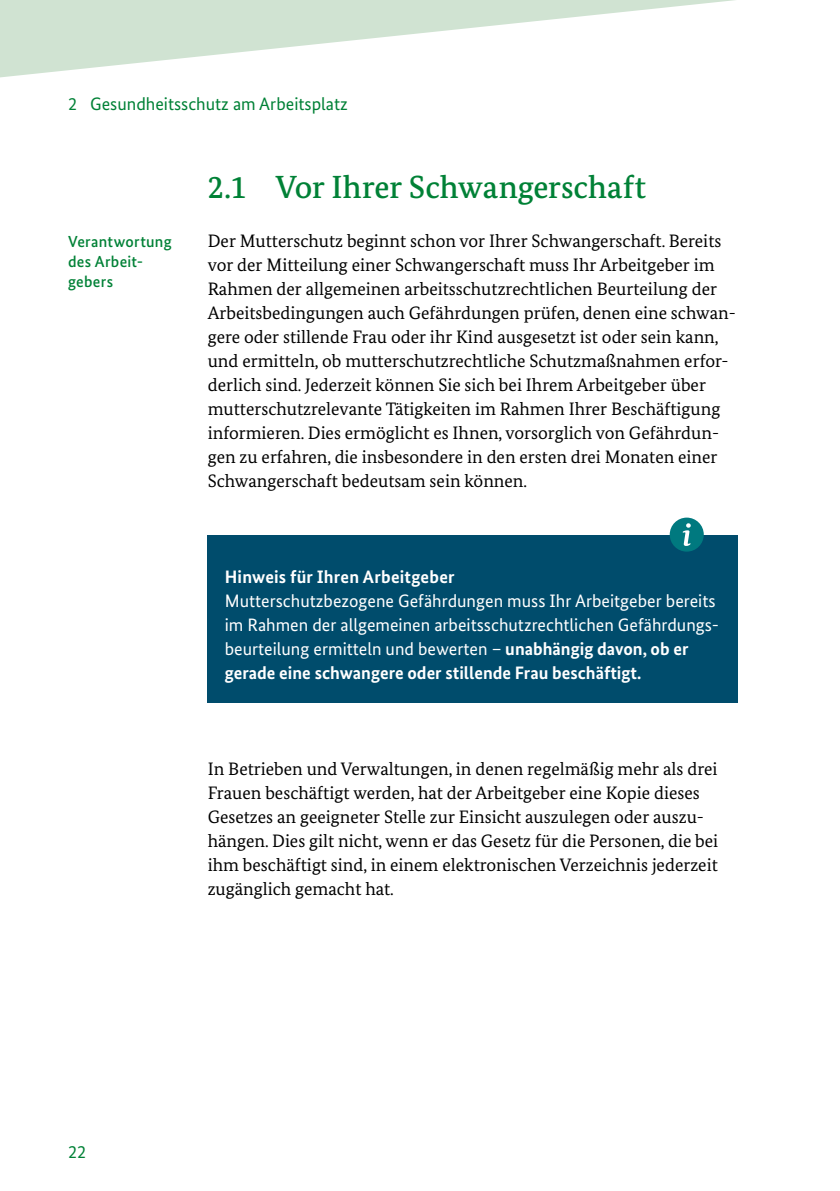
<style>
.page{position:relative;width:840px;height:1191px;background:#fff}
.page>*{position:absolute;margin:0;border:0;box-sizing:border-box;transform-origin:0 0}
.C-Inhalt_HL_C-02-H2-HL_2{font:500 32px "Bundes Serif";color:#008136}
.D-Inhalt_IS_D-01_1-P-Fließtext{font:18px/24px "Bundes Serif";color:#000}
.E-Infobox_Tipp_E-01_2-P-Infobox_FT{font:18px/24px "Bundes Sans";color:#fff}
.t1{font:18px "Bundes Sans";color:#008136}
.E-Infobox_Tipp_E-01_1-H3-Infobox_HL{font:700 18px "Bundes Sans";letter-spacing:.01em;color:#fff}
.t2{font:500 16px/20px "Bundes Sans";letter-spacing:.015em;color:#008136}
.s1{font-weight:700}
</style>
<div class="page">
<svg style="left:0;top:0;width:735px;height:77px;fill:#d0e3d2"></svg>
<div style="left:207px;top:534px;width:530px;height:168px;background:#004c6c"></div>
<div style="left:669px;top:517px;width:34px;height:34px;background:#00797f;border-radius:50%"></div>
<svg style="left:682px;top:523px;width:8px;height:23px"></svg>
<p class="t1" style="left:68px;top:93px;width:281px">2 Gesundheitsschutz am Arbeitsplatz</p>
<p class="t2" style="left:68px;top:231px;width:105px">Verantwortung des Arbeit&shy;gebers</p>
<h2 class="C-Inhalt_HL_C-02-H2-HL_2" style="left:207px;top:168px;width:439px">2.1 Vor Ihrer Schwangerschaft</h2>
<p class="D-Inhalt_IS_D-01_1-P-Fließtext" style="left:207px;top:228px;width:529px">Der Mutterschutz beginnt schon vor Ihrer Schwangerschaft. Bereits vor der Mitteilung einer Schwangerschaft muss Ihr Arbeitgeber im Rahmen der allgemeinen arbeitsschutzrechtlichen Beurteilung der Arbeitsbedingungen auch Gefährdungen prüfen, denen eine schwan&shy;gere oder stillende Frau oder ihr Kind ausgesetzt ist oder sein kann, und ermitteln, ob mutterschutzrechtliche Schutzmaßnahmen erfor&shy;derlich sind. Jederzeit können Sie sich bei Ihrem Arbeitgeber über mutterschutzrelevante Tätigkeiten im Rahmen Ihrer Beschäftigung informieren. Dies ermöglicht es Ihnen, vorsorglich von Gefährdun&shy;gen zu erfahren, die insbesondere in den ersten drei Monaten einer Schwangerschaft bedeutsam sein können.</p>
<h3 class="E-Infobox_Tipp_E-01_1-H3-Infobox_HL" style="left:225px;top:565px;width:231px">Hinweis für Ihren Arbeitgeber</h3>
<p class="E-Infobox_Tipp_E-01_2-P-Infobox_FT" style="left:225px;top:588px;width:495px">Mutterschutzbezogene Gefährdungen muss Ihr Arbeitgeber bereits im Rahmen der allgemeinen arbeitsschutzrechtlichen Gefährdungs&shy;beurteilung ermitteln und bewerten – <span class="s1">unabhängig davon, ob er gerade eine schwangere oder stillende Frau beschäftigt.</span></p>
<p class="D-Inhalt_IS_D-01_1-P-Fließtext" style="left:207px;top:756px;width:512px">In Betrieben und Verwaltungen, in denen regelmäßig mehr als drei Frauen beschäftigt werden, hat der Arbeitgeber eine Kopie dieses Gesetzes an geeigneter Stelle zur Einsicht auszulegen oder auszu&shy;hängen. Dies gilt nicht, wenn er das Gesetz für die Personen, die bei ihm beschäftigt sind, in einem elektronischen Verzeichnis jederzeit zugänglich gemacht hat.</p>
<p class="t1" style="left:68px;top:1141px;width:19px">22</p>
</div>
